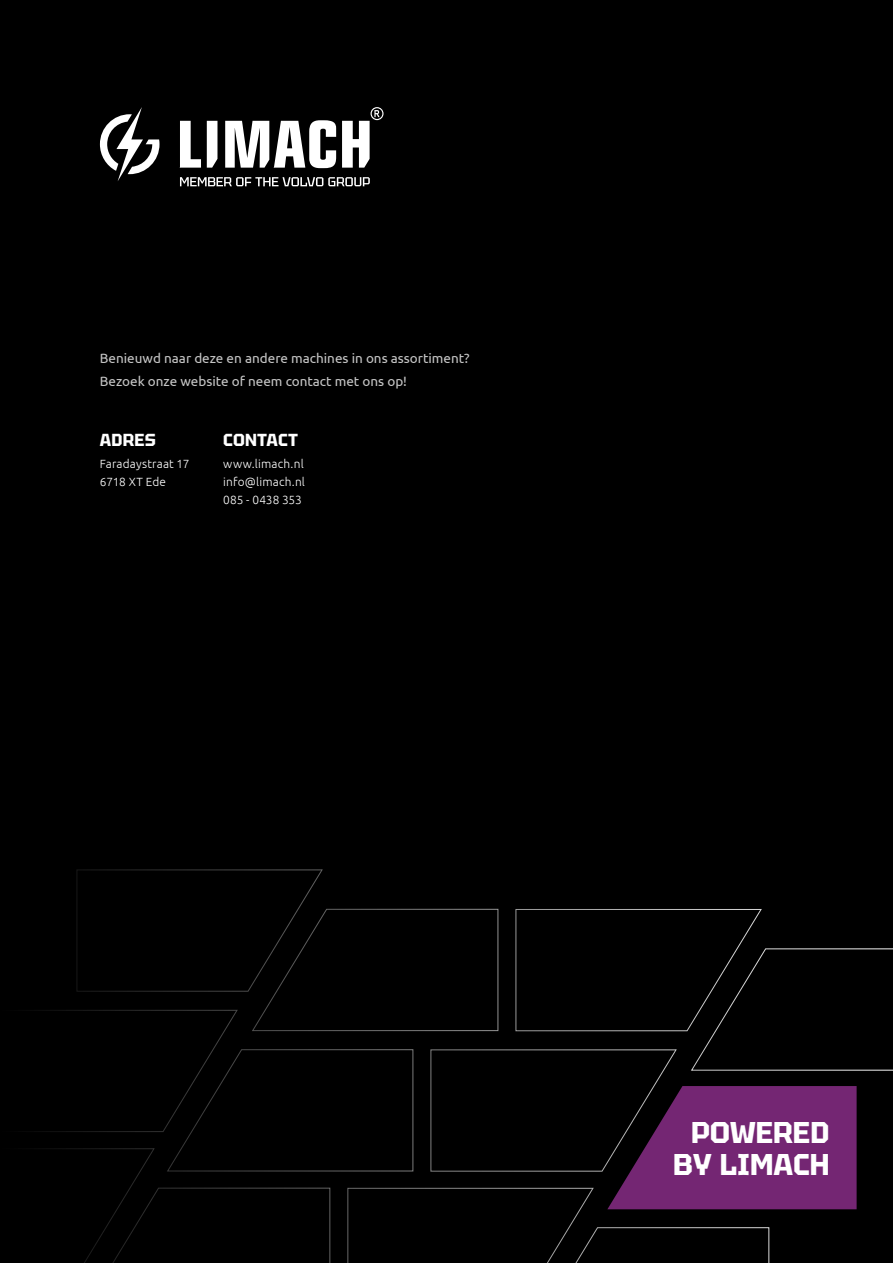
<style>
.page{position:relative;width:893px;height:1263px;background:#000}
.page>*{position:absolute;margin:0;border:0;box-sizing:border-box;transform-origin:0 0}
.t1{font:700 30px/31.5px "Tektur";color:#fff;text-align:center}
.t2{font:700 17.4px "Tektur";letter-spacing:.01em;color:#fff}
.t3{font:13.5px/22.5px "Ubuntu";color:#c6c6c6}
.t4{font:300 11.85px/18px "Ubuntu";letter-spacing:.015em;color:#fff}
</style>
<div class="page">
<svg style="left:38px;top:1010px;width:731px;height:253px"></svg>
<svg style="left:76px;top:869px;width:817px;height:202px"></svg>
<svg style="left:607px;top:1086px;width:250px;height:123px;background:#622061"></svg>
<svg style="left:100px;top:107px;width:60px;height:74px"></svg>
<svg style="left:180px;top:107px;width:203px;height:61px"></svg>
<svg style="left:180px;top:177px;width:190px;height:9px"></svg>
<p class="t3" style="left:100px;top:347px;width:371px">Benieuwd naar deze en andere machines in ons assortiment?<br>Bezoek onze website of neem contact met ons op!</p>
<p class="t2" style="left:100px;top:429px;width:57px">ADRES</p>
<p class="t4" style="left:100px;top:455px;width:91px">Faradaystraat 17<br>6718 XT Ede</p>
<p class="t2" style="left:223px;top:429px;width:76px">CONTACT</p>
<p class="t4" style="left:223px;top:455px;width:83px;text-align:justify">www.limach.nl info@limach.nl 085 - 0438 353</p>
<h1 class="t1" style="left:673px;top:1116px;width:158px">POWERED<br>BY LIMACH</h1>
</div>
